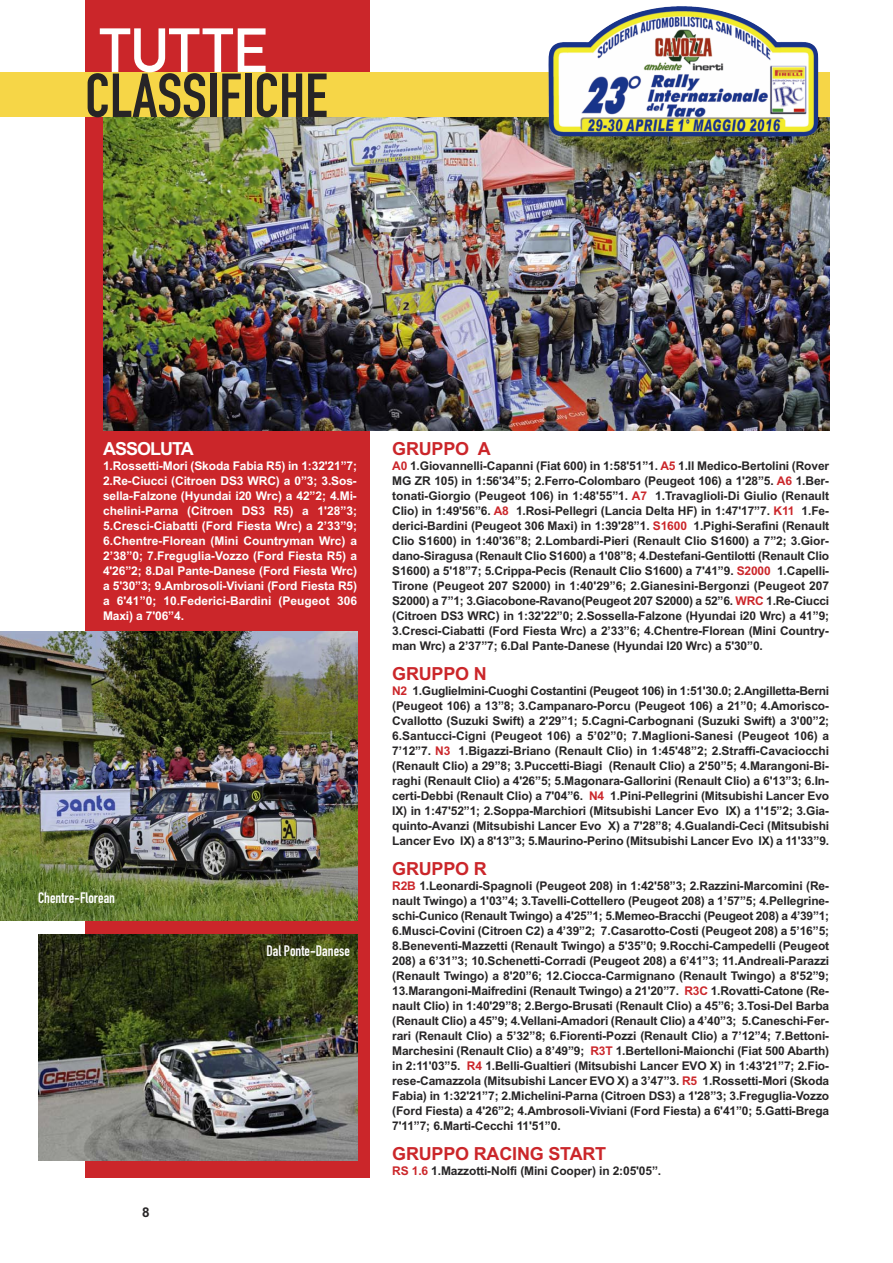
<style>
.page{position:relative;width:893px;height:1263px;background:#fff}
.page>*{position:absolute;margin:0;border:0;box-sizing:border-box;transform-origin:0 0}
.t1{font:61.2px "DIN Mittelschrift Std";color:#fff}
.t2{font:61.05px "DIN Engschrift Std";color:#272526}
.t3{font:700 18px "Arial";letter-spacing:-.01em;color:#cb262a}
.t4{font:700 18px "Arial";letter-spacing:-.055em;color:#fff}
.t5{font:15px "DIN Engschrift Std";color:#fff}
.t6{font:700 13.5px "Arial";color:#272526}
.t7{font:700 12px/15px "Arial";letter-spacing:-.01em;color:#272526;text-align:justify}
.t8{font:700 12px/15px "Arial";color:#fff;text-align:justify}
.s1{color:#cb262a}
</style>
<div class="page">
<div style="left:85px;top:0;width:284px;height:1178px;background:#cb262a"></div>
<img style="left:103px;top:117px;width:726px;height:314px">
<svg style="left:0;top:72px;width:829px;height:45px;fill:#f6d647"></svg>
<img style="left:548px;top:6px;width:209px;height:64px">
<img style="left:0;top:631px;width:357px;height:289px">
<img style="left:38px;top:935px;width:319px;height:226px">
<h1 class="t1" style="left:100px;top:15px;width:169px">TUTTE</h1>
<h2 class="t2" style="left:85px;top:74px;width:244px">CLASSIFICHE</h2>
<h3 class="t4" style="left:103px;top:442px;width:92px">ASSOLUTA</h3>
<p class="t8" style="left:103px;top:460px;width:256px">1.Rossetti-Mori (Skoda Fabia R5) in 1:32'21”7; 2.Re-Ciucci (Citroen DS3 WRC) a 0”3; 3.Sos&shy;sella-Falzone (Hyundai i20 Wrc) a 42”2; 4.Mi&shy;chelini-Parna (Citroen DS3 R5) a 1'28”3; 5.Cresci-Ciabatti (Ford Fiesta Wrc) a 2’33”9; 6.Chentre-Florean (Mini Countryman Wrc) a 2’38”0; 7.Freguglia-Vozzo (Ford Fiesta R5) a 4'26”2; 8.Dal Pante-Danese (Ford Fiesta Wrc) a 5'30”3; 9.Ambrosoli-Viviani (Ford Fiesta R5) a 6'41”0; 10.Federici-Bardini (Peugeot 306<br>Maxi) a 7'06”4.</p>
<p class="t5" style="left:38px;top:892px;width:78px">Chentre-Florean</p>
<p class="t6" style="left:142px;top:1207px;width:9px">8</p>
<p class="t5" style="left:266px;top:945px;width:85px">Dal Ponte-Danese</p>
<h3 class="t3" style="left:392px;top:442px;width:100px">GRUPPO A</h3>
<p class="t7" style="left:392px;top:460px;width:438px"><span class="s1">A0</span> 1.Giovannelli-Capanni (Fiat 600) in 1:58'51”1. <span class="s1">A5</span> 1.Il Medico-Bertolini (Rover MG ZR 105) in 1:56'34”5; 2.Ferro-Colombaro (Peugeot 106) a 1'28”5. <span class="s1">A6</span> 1.Ber&shy;tonati-Giorgio (Peugeot 106) in 1:48'55”1. <span class="s1">A7</span> 1.Travaglioli-Di Giulio (Renault Clio) in 1:49'56”6. <span class="s1">A8</span> 1.Rosi-Pellegri (Lancia Delta HF) in 1:47'17”7. <span class="s1">K11</span> 1.Fe&shy;derici-Bardini (Peugeot 306 Maxi) in 1:39'28”1. <span class="s1">S1600</span> 1.Pighi-Serafini (Renault Clio S1600) in 1:40'36”8; 2.Lombardi-Pieri (Renault Clio S1600) a 7”2; 3.Gior&shy;dano-Siragusa (Renault Clio S1600) a 1'08”8; 4.Destefani-Gentilotti (Renault Clio S1600) a 5'18”7; 5.Crippa-Pecis (Renault Clio S1600) a 7'41”9. <span class="s1">S2000</span> 1.Capelli-Tirone (Peugeot 207 S2000) in 1:40'29”6; 2.Gianesini-Bergonzi (Peugeot 207<br>S2000) a 7”1; 3.Giacobone-Ravano(Peugeot 207 S2000) a 52”6. <span class="s1">WRC</span> 1.Re-Ciucci (Citroen DS3 WRC) in 1:32'22”0; 2.Sossella-Falzone (Hyundai i20 Wrc) a 41”9; 3.Cresci-Ciabatti (Ford Fiesta Wrc) a 2’33”6; 4.Chentre-Florean (Mini Country&shy;man Wrc) a 2’37”7; 6.Dal Pante-Danese (Hyundai I20 Wrc) a 5'30”0.</p>
<h3 class="t3" style="left:392px;top:667px;width:96px">GRUPPO N</h3>
<p class="t7" style="left:392px;top:685px;width:439px"><span class="s1">N2</span> 1.Guglielmini-Cuoghi Costantini (Peugeot 106) in 1:51'30.0; 2.Angilletta-Berni (Peugeot 106) a 13”8; 3.Campanaro-Porcu (Peugeot 106) a 21”0; 4.Amorisco-Cvallotto (Suzuki Swift) a 2'29”1; 5.Cagni-Carbognani (Suzuki Swift) a 3'00”2; 6.Santucci-Cigni (Peugeot 106) a 5’02”0; 7.Maglioni-Sanesi (Peugeot 106) a 7’12”7. <span class="s1">N3</span> 1.Bigazzi-Briano (Renault Clio) in 1:45'48”2; 2.Straffi-Cavaciocchi (Renault Clio) a 29”8; 3.Puccetti-Biagi (Renault Clio) a 2'50”5; 4.Marangoni-Bi&shy;raghi (Renault Clio) a 4'26”5; 5.Magonara-Gallorini (Renault Clio) a 6'13”3; 6.In&shy;certi-Debbi (Renault Clio) a 7'04”6. <span class="s1">N4</span> 1.Pini-Pellegrini (Mitsubishi Lancer Evo IX) in 1:47'52”1; 2.Soppa-Marchiori (Mitsubishi Lancer Evo IX) a 1'15”2; 3.Gia&shy;quinto-Avanzi (Mitsubishi Lancer Evo X) a 7'28”8; 4.Gualandi-Ceci (Mitsubishi Lancer Evo IX) a 8'13”3; 5.Maurino-Perino (Mitsubishi Lancer Evo IX) a 11'33”9.</p>
<h3 class="t3" style="left:392px;top:862px;width:96px">GRUPPO R</h3>
<p class="t7" style="left:392px;top:880px;width:438px"><span class="s1">R2B</span> 1.Leonardi-Spagnoli (Peugeot 208) in 1:42'58”3; 2.Razzini-Marcomini (Re&shy;nault Twingo) a 1'03”4; 3.Tavelli-Cottellero (Peugeot 208) a 1’57”5; 4.Pellegrine&shy;schi-Cunico (Renault Twingo) a 4'25”1; 5.Memeo-Bracchi (Peugeot 208) a 4’39”1; 6.Musci-Covini (Citroen C2) a 4’39”2; 7.Casarotto-Costi (Peugeot 208) a 5’16”5; 8.Beneventi-Mazzetti (Renault Twingo) a 5'35”0; 9.Rocchi-Campedelli (Peugeot 208) a 6’31”3; 10.Schenetti-Corradi (Peugeot 208) a 6’41”3; 11.Andreali-Parazzi (Renault Twingo) a 8'20”6; 12.Ciocca-Carmignano (Renault Twingo) a 8'52”9; 13.Marangoni-Maifredini (Renault Twingo) a 21'20”7. <span class="s1">R3C</span> 1.Rovatti-Catone (Re&shy;nault Clio) in 1:40'29”8; 2.Bergo-Brusati (Renault Clio) a 45”6; 3.Tosi-Del Barba (Renault Clio) a 45”9; 4.Vellani-Amadori (Renault Clio) a 4’40”3; 5.Caneschi-Fer&shy;rari (Renault Clio) a 5’32”8; 6.Fiorenti-Pozzi (Renault Clio) a 7’12”4; 7.Bettoni-Marchesini (Renault Clio) a 8’49”9; <span class="s1">R3T</span> 1.Bertelloni-Maionchi (Fiat 500 Abarth) in 2:11'03”5. <span class="s1">R4</span> 1.Belli-Gualtieri (Mitsubishi Lancer EVO X) in 1:43'21”7; 2.Fio&shy;rese-Camazzola (Mitsubishi Lancer EVO X) a 3’47”3. <span class="s1">R5</span> 1.Rossetti-Mori (Skoda Fabia) in 1:32'21”7; 2.Michelini-Parna (Citroen DS3) a 1'28”3; 3.Freguglia-Vozzo (Ford Fiesta) a 4'26”2; 4.Ambrosoli-Viviani (Ford Fiesta) a 6'41”0; 5.Gatti-Brega 7'11”7; 6.Marti-Cecchi 11'51”0.</p>
<h3 class="t3" style="left:392px;top:1147px;width:216px">GRUPPO RACING START</h3>
<p class="t7" style="left:392px;top:1165px;width:271px"><span class="s1">RS 1.6</span> 1.Mazzotti-Nolfi (Mini Cooper) in 2:05'05”.</p>
</div>
